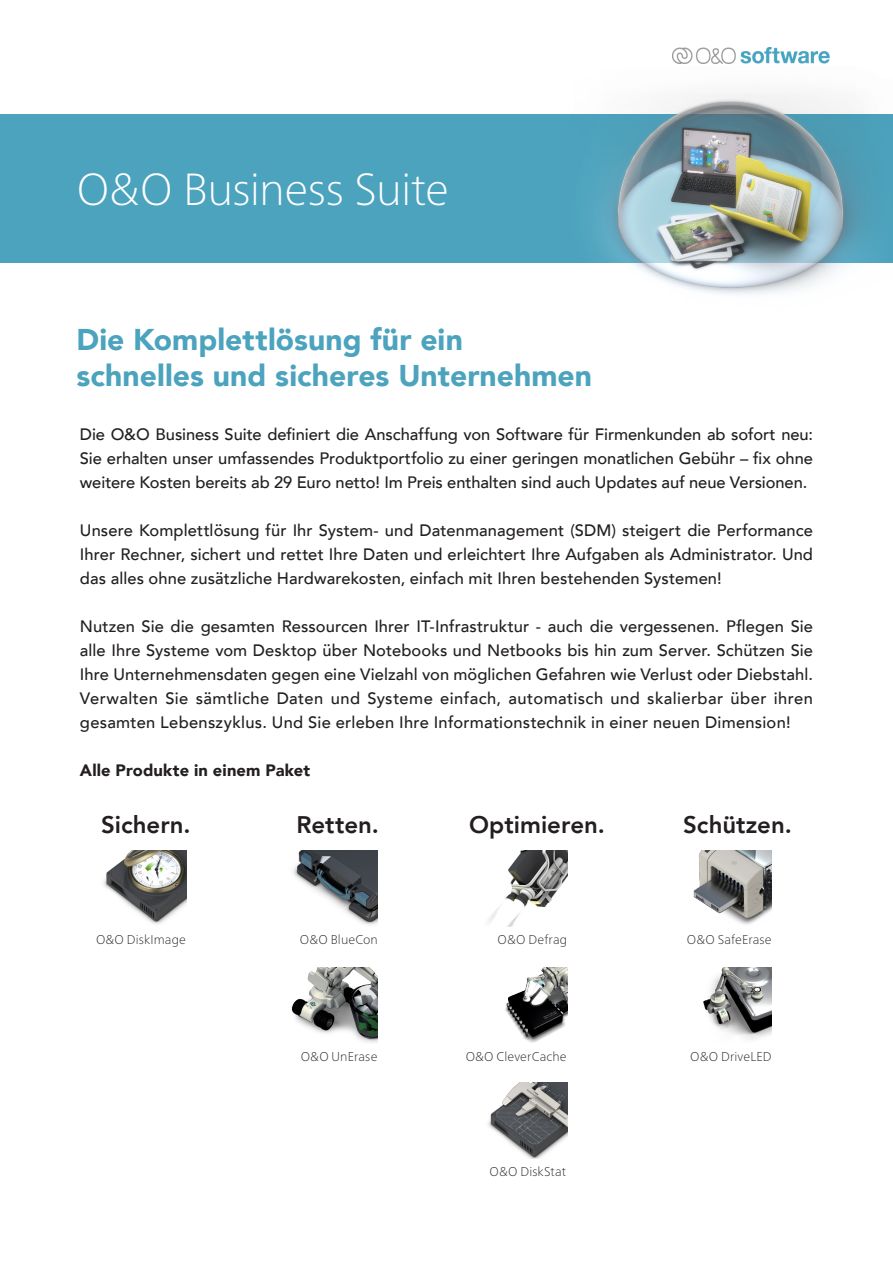
<style>
.page{position:relative;width:893px;height:1263px;background:#fff}
.page>*{position:absolute;margin:0;border:0;box-sizing:border-box;transform-origin:0 0}
.t1{font:100 45px "Frutiger Neue LT Pro";letter-spacing:-.02em;color:#fff}
.t2{font:900 30px "Avenir LT";color:#4ca3be}
.t3{font:800 24px "Avenir LT";color:#231f20}
.Teasertext{font:500 16.5px/24px "Avenir LT";letter-spacing:.005em;color:#231f20;text-align:justify}
.Teasertext-2{font:900 16.5px "Avenir LT";letter-spacing:.01em;color:#231f20}
.Teasertext-3{font:100 12.75px "Frutiger Neue LT Pro";letter-spacing:.01em;color:#231f20}
</style>
<div class="page">
<img style="left:103px;top:850px;width:83px;height:74px">
<img style="left:293px;top:850px;width:85px;height:75px">
<img style="left:488px;top:850px;width:79px;height:77px">
<img style="left:693px;top:850px;width:78px;height:75px">
<img style="left:505px;top:967px;width:62px;height:76px">
<img style="left:488px;top:1082px;width:79px;height:76px">
<img style="left:291px;top:967px;width:87px;height:76px">
<img style="left:703px;top:967px;width:68px;height:73px">
<div style="left:0;top:114px;width:893px;height:149px;background:#4ca3be"></div>
<img style="left:594px;top:93px;width:268px;height:202px">
<img style="left:672px;top:48px;width:157px;height:16px">
<p class="t1" style="left:77px;top:162px;width:374px">O&amp;O Business Suite</p>
<p class="t2" style="left:77px;top:322px;width:388px">Die Komplettlösung für ein</p>
<p class="t2" style="left:77px;top:358px;width:517px">schnelles und sicheres Unternehmen</p>
<p class="Teasertext" style="left:80px;top:423px;width:735px">Die O&amp;O Business Suite definiert die Anschaffung von Software für Firmenkunden ab sofort neu:<br>Sie erhalten unser umfassendes Produktportfolio zu einer geringen monatlichen Gebühr – fix ohne weitere Kosten bereits ab 29 Euro netto! Im Preis enthalten sind auch Updates auf neue Versionen.</p>
<p class="Teasertext" style="left:80px;top:519px;width:735px">Unsere Komplettlösung für Ihr System- und Datenmanagement (SDM) steigert die Performance Ihrer Rechner, sichert und rettet Ihre Daten und erleichtert Ihre Aufgaben als Administrator. Und das alles ohne zusätzliche Hardwarekosten, einfach mit Ihren bestehenden Systemen!</p>
<p class="Teasertext" style="left:80px;top:615px;width:735px">Nutzen Sie die gesamten Ressourcen Ihrer IT-Infrastruktur - auch die vergessenen. Pflegen Sie alle Ihre Systeme vom Desktop über Notebooks und Netbooks bis hin zum Server. Schützen Sie Ihre Unternehmensdaten gegen eine Vielzahl von möglichen Gefahren wie Verlust oder Diebstahl.<br>Verwalten Sie sämtliche Daten und Systeme einfach, automatisch und skalierbar über ihren gesamten Lebenszyklus. Und Sie erleben Ihre Informationstechnik in einer neuen Dimension!</p>
<p class="Teasertext-2" style="left:80px;top:760px;width:232px">Alle Produkte in einem Paket</p>
<p class="t3" style="left:101px;top:810px;width:91px">Sichern.</p>
<p class="t3" style="left:297px;top:810px;width:84px">Retten.</p>
<p class="t3" style="left:469px;top:810px;width:137px">Optimieren.</p>
<p class="t3" style="left:683px;top:810px;width:110px">Schützen.</p>
<p class="Teasertext-3" style="left:96px;top:932px;width:91px">O&amp;O DiskImage</p>
<p class="Teasertext-3" style="left:300px;top:932px;width:80px">O&amp;O BlueCon</p>
<p class="Teasertext-3" style="left:498px;top:932px;width:71px">O&amp;O Defrag</p>
<p class="Teasertext-3" style="left:687px;top:932px;width:86px">O&amp;O SafeErase</p>
<p class="Teasertext-3" style="left:466px;top:1049px;width:102px">O&amp;O CleverCache</p>
<p class="Teasertext-3" style="left:301px;top:1049px;width:78px">O&amp;O UnErase</p>
<p class="Teasertext-3" style="left:690px;top:1049px;width:83px">O&amp;O DriveLED</p>
<p class="Teasertext-3" style="left:490px;top:1164px;width:78px">O&amp;O DiskStat</p>
</div>
